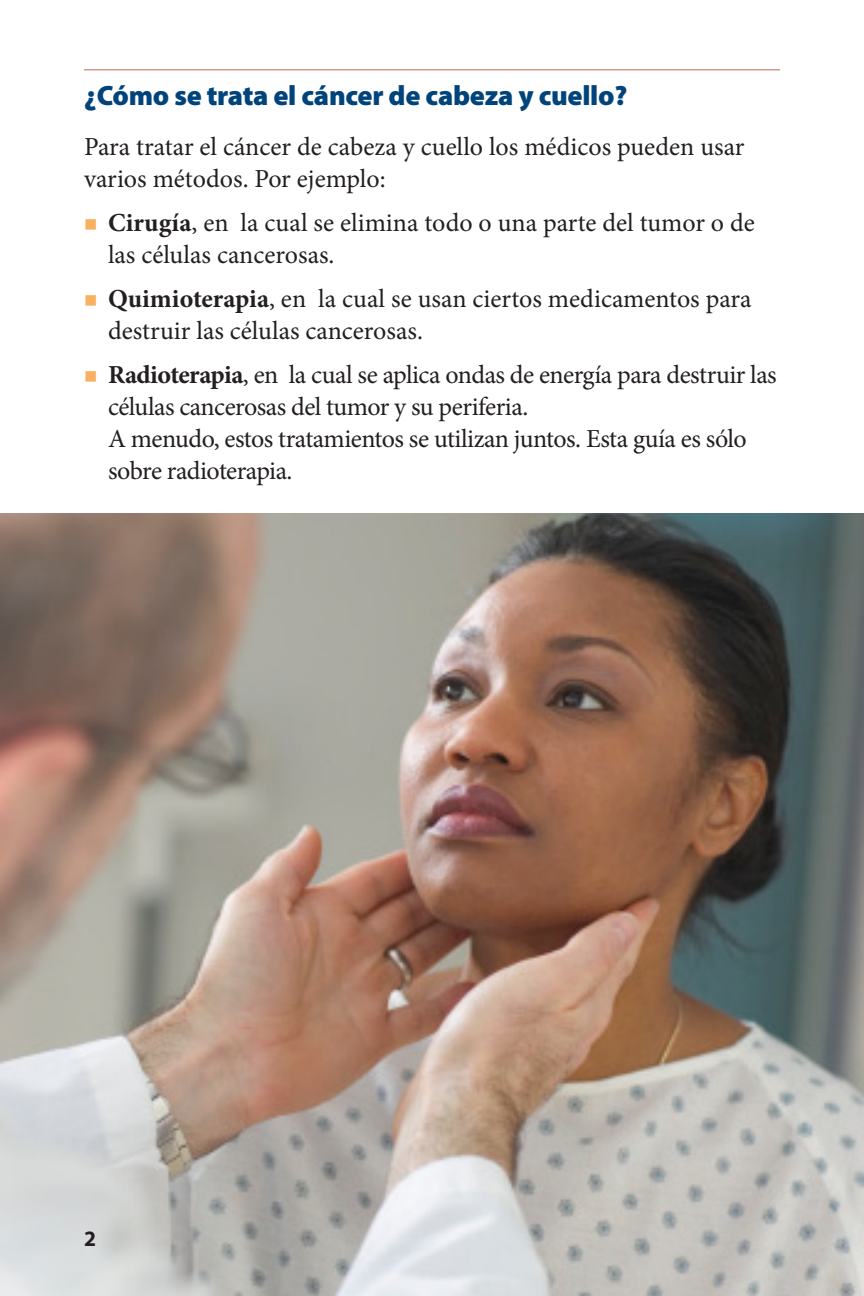
<style>
.page{position:relative;width:864px;height:1296px;background:#fff}
.page>*{position:absolute;margin:0;border:0;box-sizing:border-box;transform-origin:0 0}
.subhead-one{font:900 28px "Myriad Pro";letter-spacing:-.01em;color:#00447b}
.bullet__yellow{font:26px/32px "Minion Pro";letter-spacing:-.015em;color:#231f20}
.body_text_large{font:26px/32px "Minion Pro";color:#231f20}
.table_bullets_conden{font:700 22px "Myriad Pro";color:#231f20}
.s1{font-weight:700}
</style>
<div class="page">
<hr style="left:84px;top:69px;width:696px;height:2px;background:#d99692">
<img style="left:0;top:514px;width:864px;height:782px">
<p class="subhead-one" style="left:84px;top:76px;width:545px">¿Cómo se trata el cáncer de cabeza y cuello?</p>
<p class="body_text_large" style="left:84px;top:130px;width:662px">Para tratar el cáncer de cabeza y cuello los médicos pueden usar varios métodos. Por ejemplo:</p>
<p class="bullet__yellow" style="left:108px;top:206px;width:648px"><span class="s1">Cirugía</span>, en la cual se elimina todo o una parte del tumor o de las células cancerosas.</p>
<p class="bullet__yellow" style="left:108px;top:282px;width:645px"><span class="s1">Quimioterapia</span>, en la cual se usan ciertos medicamentos para destruir las células cancerosas.</p>
<p class="bullet__yellow" style="left:108px;top:358px;width:670px"><span class="s1">Radioterapia</span>, en la cual se aplica ondas de energía para destruir las células cancerosas del tumor y su periferia.<br>A menudo, estos tratamientos se utilizan juntos. Esta guía es sólo sobre radioterapia.</p>
<p class="table_bullets_conden" style="left:84px;top:1224px;width:13px">2</p>
</div>
